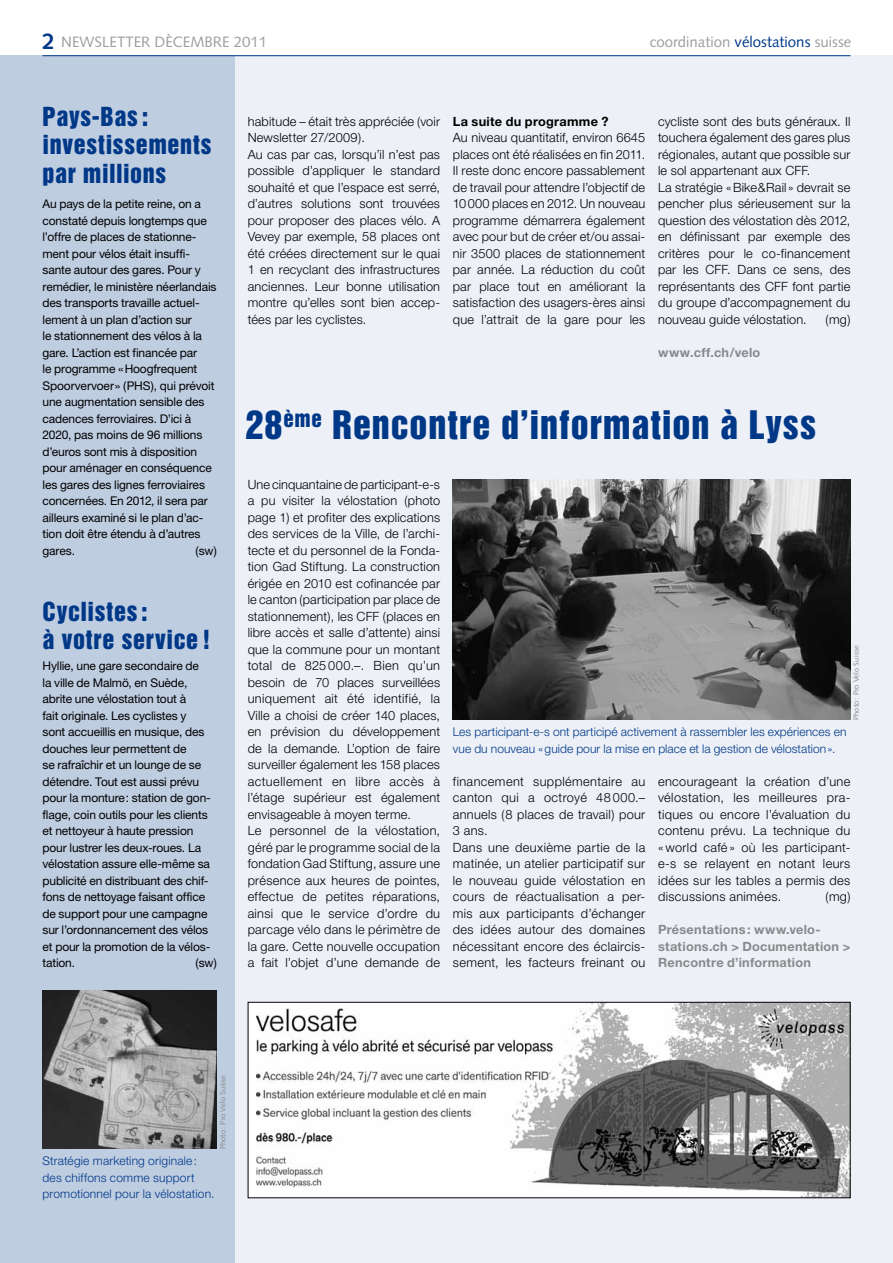
<style>
.page{position:relative;width:893px;height:1263px;background:#fff}
.page>*{position:absolute;margin:0;border:0;box-sizing:border-box;transform-origin:0 0}
.t1{font:36px "Helvetica Inserat";letter-spacing:.025em;color:#003888}
.t2{font:24px/28.8px "Helvetica Inserat";letter-spacing:.03em;color:#003888}
.t3{font:15px "Syntax";color:#9c9e9f}
.t4{font:300 12.75px/16.5px "Helvetica Neue";letter-spacing:.015em;color:#000}
.t5{font:700 12.75px/16.5px "Helvetica Neue";letter-spacing:.02em;color:#87888a}
.t6{font:700 12.75px "Helvetica Neue";letter-spacing:.02em;color:#000}
.t7{font:12px/16.5px "Helvetica Neue";letter-spacing:-.01em;color:#000}
.t8{font:300 12px/16.5px "Helvetica Neue";letter-spacing:.005em;color:#003888}
.t9{font:7.5px "Syntax";letter-spacing:.015em;color:#87888a}
.s1{font-weight:700;font-size:22.5px;color:#003888}
.s2{color:#003888}
</style>
<div class="page">
<div style="left:0;top:56px;width:893px;height:1207px;background:#edf1f7"></div>
<div style="left:0;top:56px;width:235px;height:1207px;background:#bfcde1"></div>
<hr style="left:43px;top:55px;width:807px;height:1px;background:#003888">
<img style="left:453px;top:480px;width:397px;height:240px">
<img style="left:257px;top:1004px;width:592px;height:192px">
<div style="left:248px;top:1002px;width:603px;height:196px;border:1px solid #000"></div>
<img style="left:43px;top:990px;width:174px;height:159px">
<p class="t3" style="left:42px;top:33px;width:226px"><span class="s1">2</span> Newsletter Dècembre 2011</p>
<p class="t3" style="left:650px;top:33px;width:203px">coordination <span class="s2">vélostations</span> suisse</p>
<h2 class="t2" style="left:43px;top:102px;width:171px">Pays-Bas : investissements par millions</h2>
<p class="t7" style="left:43px;top:195px;width:176px">Au pays de la petite reine, on a constaté depuis longtemps que l’offre de places de stationne&shy;ment pour vélos était insuffi&shy;sante autour des gares. Pour y remédier, le ministère néerlandais des transports travaille actuel&shy;lement à un plan d’action sur<br>le stationnement des vélos à la gare. L’action est financée par<br>le programme «Hoogfrequent<br>Spoorvervoer» (PHS), qui prévoit une augmentation sensible des cadences ferroviaires. D’ici à<br>2020, pas moins de 96 millions d’euros sont mis à disposition pour aménager en conséquence les gares des lignes ferroviaires concernées. En 2012, il sera par ailleurs examiné si le plan d’ac&shy;tion doit être étendu à d’autres gares.</p>
<p class="t7" style="left:196px;top:542px;width:23px">(sw)</p>
<h2 class="t2" style="left:43px;top:597px;width:169px">Cyclistes :<br>à votre service !</h2>
<p class="t7" style="left:43px;top:657px;width:170px">Hyllie, une gare secondaire de la ville de Malmö, en Suède, abrite une vélostation tout à<br>fait originale. Les cyclistes y sont accueillis en musique, des douches leur permettent de<br>se rafraîchir et un lounge de se détendre. Tout est aussi prévu pour la monture: station de gon&shy;flage, coin outils pour les clients et nettoyeur à haute pression pour lustrer les deux-roues. La vélostation assure elle-même sa publicité en distribuant des chif&shy;fons de nettoyage faisant office de support pour une campagne sur l’ordonnancement des vélos et pour la promotion de la vélos&shy;tation.</p>
<p class="t7" style="left:196px;top:954px;width:23px">(sw)</p>
<p class="t4" style="left:248px;top:112px;width:194px">habitude – était très appréciée (voir<br>Newsletter 27/2009).<br>Au cas par cas, lorsqu’il n’est pas possible d’appliquer le standard souhaité et que l’espace est serré, d’autres solutions sont trouvées pour proposer des places vélo. A<br>Vevey par exemple, 58 places ont été créées directement sur le quai<br>1 en recyclant des infrastructures anciennes. Leur bonne utilisation montre qu’elles sont bien accep&shy;tées par les cyclistes.</p>
<p class="t6" style="left:453px;top:113px;width:157px">La suite du programme ?</p>
<p class="t4" style="left:453px;top:129px;width:194px;text-align:justify">Au niveau quantitatif, environ 6645 places ont été réalisées en fin 2011.<br>Il reste donc encore passablement de travail pour attendre l’objectif de 10000 places en 2012. Un nouveau programme démarrera également avec pour but de créer et/ou assai&shy;nir 3500 places de stationnement par année. La réduction du coût par place tout en améliorant la satisfaction des usagers-ères ainsi que l’attrait de la gare pour les</p>
<p class="t4" style="left:658px;top:112px;width:194px">cycliste sont des buts généraux. Il touchera également des gares plus régionales, autant que possible sur le sol appartenant aux CFF.<br>La stratégie «Bike&amp;Rail » devrait se pencher plus sérieusement sur la question des vélostation dès 2012, en définissant par exemple des critères pour le co-financement par les CFF. Dans ce sens, des représentants des CFF font partie du groupe d’accompagnement du nouveau guide vélostation.</p>
<p class="t4" style="left:825px;top:310px;width:26px">(mg)</p>
<p class="t5" style="left:658px;top:343px;width:104px">www.cff.ch/velo</p>
<h1 class="t1" style="left:245px;top:403px;width:572px">28<sup>ème</sup> Rencontre d’information à Lyss</h1>
<p class="t4" style="left:248px;top:475px;width:194px">Une cinquantaine de participant-e-s a pu visiter la vélostation (photo page 1) et profiter des explications des services de la Ville, de l’archi&shy;tecte et du personnel de la Fonda&shy;tion Gad Stiftung. La construction érigée en 2010 est cofinancée par le canton (participation par place de stationnement), les CFF (places en libre accès et salle d’attente) ainsi que la commune pour un montant total de 825 000.–. Bien qu’un besoin de 70 places surveillées uniquement ait été identifié, la Ville a choisi de créer 140 places, en prévision du développement de la demande. L’option de faire surveiller également les 158 places actuellement en libre accès à l’étage supérieur est également envisageable à moyen terme.<br>Le personnel de la vélostation, géré par le programme social de la fondation Gad Stiftung, assure une présence aux heures de pointes, effectue de petites réparations, ainsi que le service d’ordre du parcage vélo dans le périmètre de la gare. Cette nouvelle occupation a fait l’objet d’une demande de</p>
<p class="t9" style="left:852px;top:720px;width:76px;rotate:-90deg">Photo : Pro Velo Suisse</p>
<p class="t8" style="left:453px;top:723px;width:395px">Les participant-e-s ont participé activement à rassembler les expériences en vue du nouveau «guide pour la mise en place et la gestion de vélostation».</p>
<p class="t4" style="left:453px;top:772px;width:194px">financement supplémentaire au canton qui a octroyé 48 000.– annuels (8 places de travail) pour<br>3 ans.<br>Dans une deuxième partie de la matinée, un atelier participatif sur le nouveau guide vélostation en cours de réactualisation a per&shy;mis aux participants d’échanger des idées autour des domaines nécessitant encore des éclaircis&shy;sement, les facteurs freinant ou</p>
<p class="t4" style="left:658px;top:772px;width:194px;text-align:justify">encourageant la création d’une vélostation, les meilleures pra&shy;tiques ou encore l’évaluation du contenu prévu. La technique du « world café » où les participant&shy;e-s se relayent en notant leurs idées sur les tables a permis des discussions animées.</p>
<p class="t4" style="left:825px;top:888px;width:26px">(mg)</p>
<p class="t5" style="left:658px;top:921px;width:194px">Présentations : www.velo&shy;stations.ch &gt; Documentation &gt;<br>Rencontre d’information</p>
<p class="t9" style="left:218px;top:1149px;width:76px;rotate:-90deg">Photo : Pro Velo Suisse</p>
<p class="t8" style="left:43px;top:1152px;width:173px">Stratégie marketing originale: des chiffons comme support promotionnel pour la vélostation.</p>
</div>
